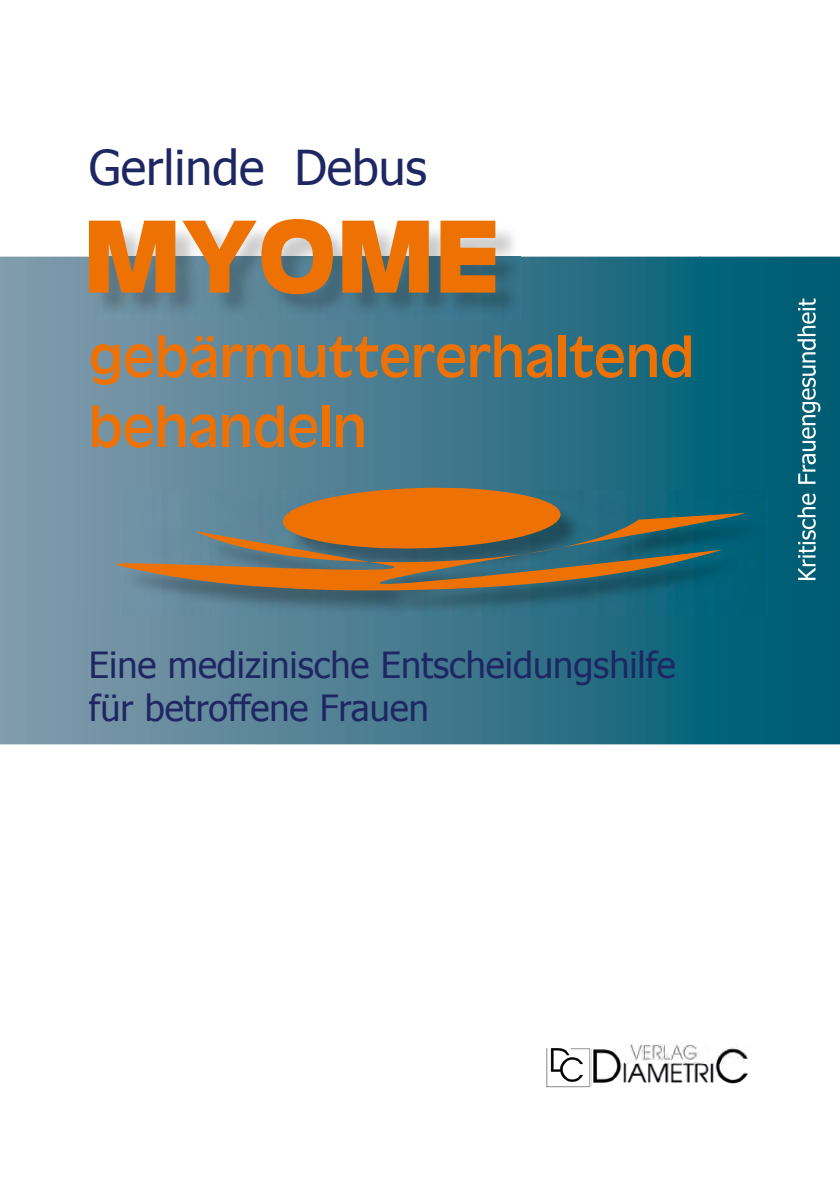
<style>
.page{position:relative;width:840px;height:1191px;background:#fff}
.page>*{position:absolute;margin:0;border:0;box-sizing:border-box;transform-origin:0 0}
.t1{font:60px/70px "Antigone";color:#ee7203}
.t2{font:48px "Tahoma";color:#1f2763}
.t3{font:36px/43.2px "Tahoma";color:#1f2763}
</style>
<div class="page">
<img style="left:0;top:605px;width:839px;height:139px">
<div style="left:700px;top:257px;width:139px;height:348px;background:#006076"></div>
<img style="left:139px;top:257px;width:561px;height:230px">
<svg style="left:797px;top:298px;width:22px;height:282px"></svg>
<img style="left:591px;top:1048px;width:157px;height:36px">
<img style="left:625px;top:1045px;width:124px;height:18px">
<img style="left:546px;top:1048px;width:45px;height:38px">
<hr style="left:546px;top:1086px;width:43px;height:1px;background:#8a8989">
<img style="left:92px;top:222px;width:428px;height:97px">
<svg style="left:89px;top:219px;width:406px;height:75px"></svg>
<div style="left:744px;top:490px;width:23px;height:126px;background:#006076"></div>
<svg style="left:0;top:487px;width:744px;height:152px"></svg>
<p class="t2" style="left:89px;top:135px;width:339px">Gerlinde Debus</p>
<p class="t1" style="left:89px;top:323px;width:606px">gebärmuttererhaltend behandeln</p>
<p class="t3" style="left:89px;top:641px;width:588px">Eine medizinische Entscheidungshilfe für betroffene Frauen</p>
</div>
